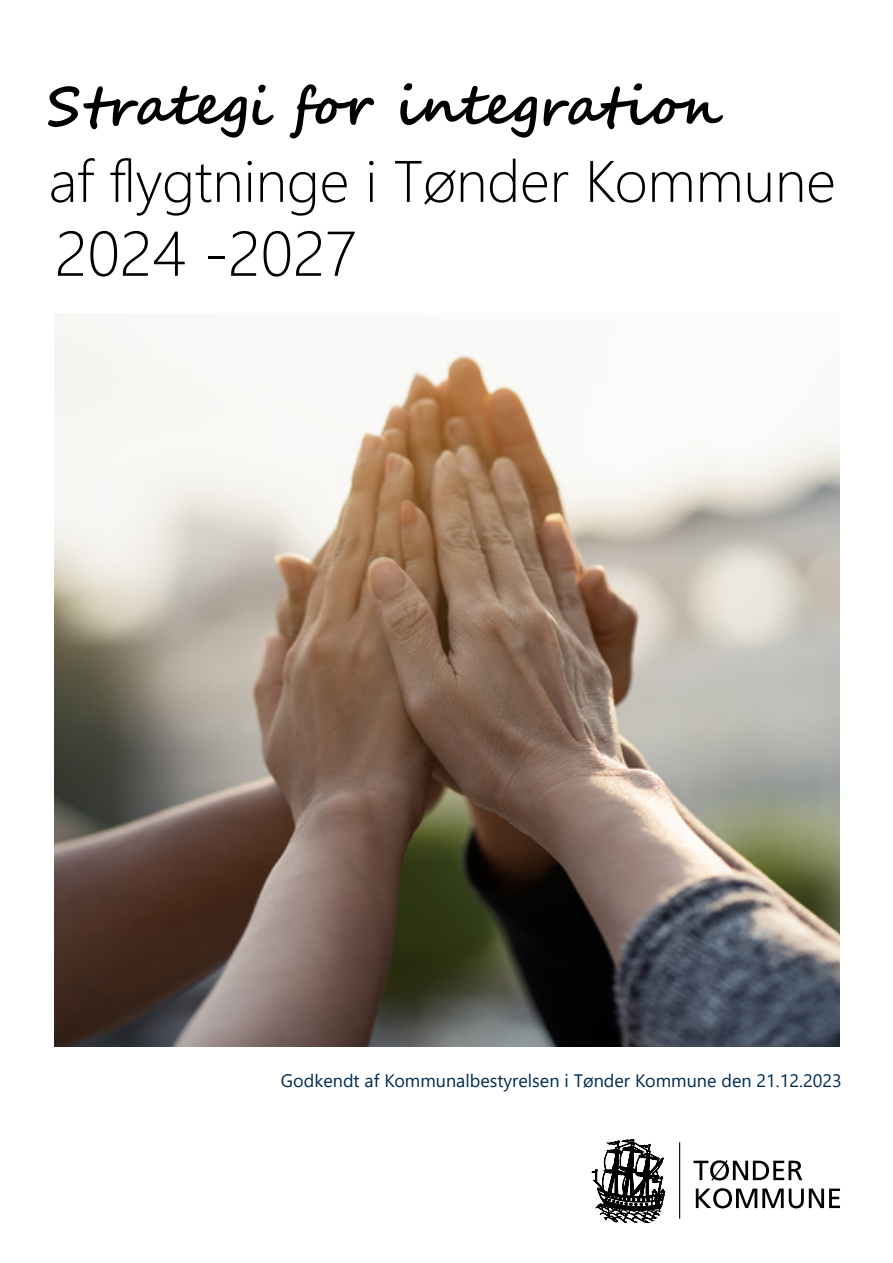
<style>
.page{position:relative;width:893px;height:1263px;background:#fff}
.page>*{position:absolute;margin:0;border:0;box-sizing:border-box;transform-origin:0 0}
.t1{font:300 63px "Segoe UI";color:#000}
.t2{font:300 58.5px "Segoe UI";color:#000}
.t3{font:700 54px "Segoe Script";color:#000}
.t4{font:18px "Segoe UI";color:#002c50}
</style>
<div class="page">
<hr style="left:679px;top:1142px;width:1px;height:76px;background:#000">
<svg style="left:693px;top:1160px;width:109px;height:21px"></svg>
<svg style="left:696px;top:1188px;width:144px;height:20px"></svg>
<svg style="left:591px;top:1139px;width:74px;height:84px"></svg>
<img style="left:54px;top:313px;width:785px;height:733px">
<p class="t3" style="left:48px;top:62px;width:677px">Strategi for integration</p>
<p class="t2" style="left:48px;top:126px;width:789px">af flygtninge i Tønder Kommune</p>
<p class="t1" style="left:55px;top:194px;width:303px">2024 -2027</p>
<p class="t4" style="left:281px;top:1063px;width:562px">Godkendt af Kommunalbestyrelsen i Tønder Kommune den 21.12.2023</p>
</div>
